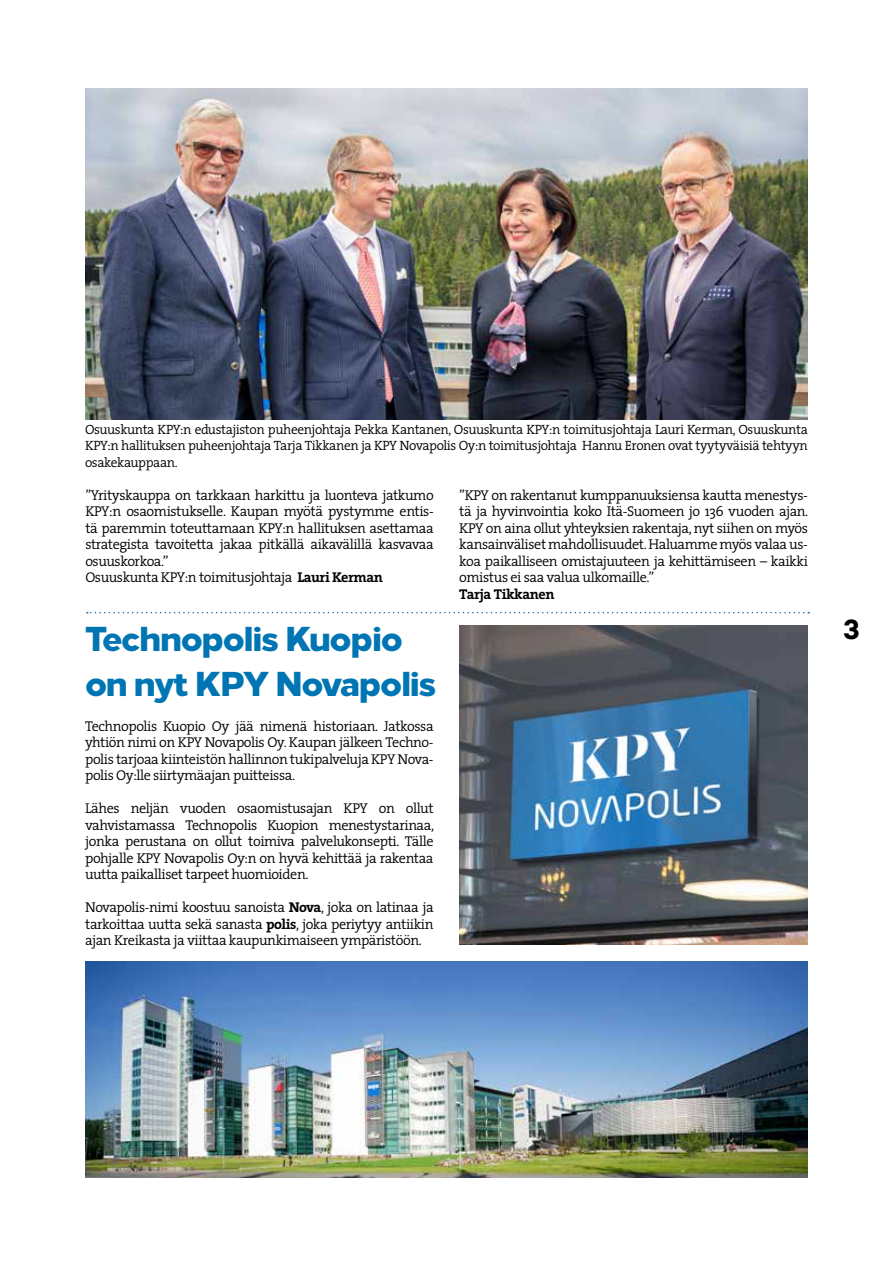
<style>
.page{position:relative;width:893px;height:1263px;background:#fff}
.page>*{position:absolute;margin:0;border:0;box-sizing:border-box;transform-origin:0 0}
.t1{font:800 34.5px/45px "Loew";letter-spacing:-.04em;color:#0075b3}
.t2{font:700 28.5px "Campton";color:#000}
.t3{font:300 14.25px/16.5px "The Serif";letter-spacing:-.03em;color:#000;text-align:justify}
.t4{font:700 14.25px "The Serif";letter-spacing:-.03em;color:#000}
.t5{font:300 13.5px/16.5px "The Serif";letter-spacing:-.03em;color:#000;text-align:justify}
.s1{font-weight:700}
</style>
<div class="page">
<img style="left:85px;top:89px;width:723px;height:330px">
<svg style="left:87px;top:612px;width:722px;height:1px"></svg>
<img style="left:459px;top:625px;width:349px;height:319px">
<img style="left:85px;top:961px;width:723px;height:217px">
<p class="t5" style="left:85px;top:420px;width:724px">Osuuskunta KPY:n edustajiston puheenjohtaja Pekka Kantanen, Osuuskunta KPY:n toimitusjohtaja Lauri Kerman, Osuuskunta KPY:n hallituksen puheenjohtaja Tarja Tikkanen ja KPY Novapolis Oy:n toimitusjohtaja Hannu Eronen ovat tyytyväisiä tehtyyn osakekauppaan.</p>
<p class="t3" style="left:85px;top:486px;width:350px;text-align:left">”Yrityskauppa on tarkkaan harkittu ja luonteva jatkumo KPY:n osaomistukselle. Kaupan myötä pystymme entis&shy;tä paremmin toteuttamaan KPY:n hallituksen asettamaa strategista tavoitetta jakaa pitkällä aikavälillä kasvavaa osuuskorkoa.”<br>Osuuskunta KPY:n toimitusjohtaja <span class="s1">Lauri Kerman</span></p>
<h1 class="t1" style="left:85px;top:614px;width:353px">Technopolis Kuopio on nyt KPY Novapolis</h1>
<p class="t3" style="left:85px;top:717px;width:350px">Technopolis Kuopio Oy jää nimenä historiaan. Jatkossa yhtiön nimi on KPY Novapolis Oy. Kaupan jälkeen Techno&shy;polis tarjoaa kiinteistön hallinnon tukipalveluja KPY Nova&shy;polis Oy:lle siirtymäajan puitteissa.</p>
<p class="t3" style="left:85px;top:799px;width:350px">Lähes neljän vuoden osaomistusajan KPY on ollut vahvistamassa Technopolis Kuopion menestystarinaa, jonka perustana on ollut toimiva palvelukonsepti. Tälle pohjalle KPY Novapolis Oy:n on hyvä kehittää ja rakentaa uutta paikalliset tarpeet huomioiden.</p>
<p class="t3" style="left:85px;top:898px;width:350px">Novapolis-nimi koostuu sanoista <span class="s1">Nova</span>, joka on latinaa ja tarkoittaa uutta sekä sanasta <span class="s1">polis</span>, joka periytyy antiikin ajan Kreikasta ja viittaa kaupunkimaiseen ympäristöön.</p>
<p class="t3" style="left:459px;top:486px;width:351px">”KPY on rakentanut kumppanuuksiensa kautta menestys&shy;tä ja hyvinvointia koko Itä-Suomeen jo 136 vuoden ajan.<br>KPY on aina ollut yhteyksien rakentaja, nyt siihen on myös kansainväliset mahdollisuudet. Haluamme myös valaa us&shy;koa paikalliseen omistajuuteen ja kehittämiseen – kaikki omistus ei saa valua ulkomaille.”</p>
<p class="t4" style="left:459px;top:582px;width:97px">Tarja Tikkanen</p>
<h2 class="t2" style="left:843px;top:611px;width:18px">3</h2>
</div>
